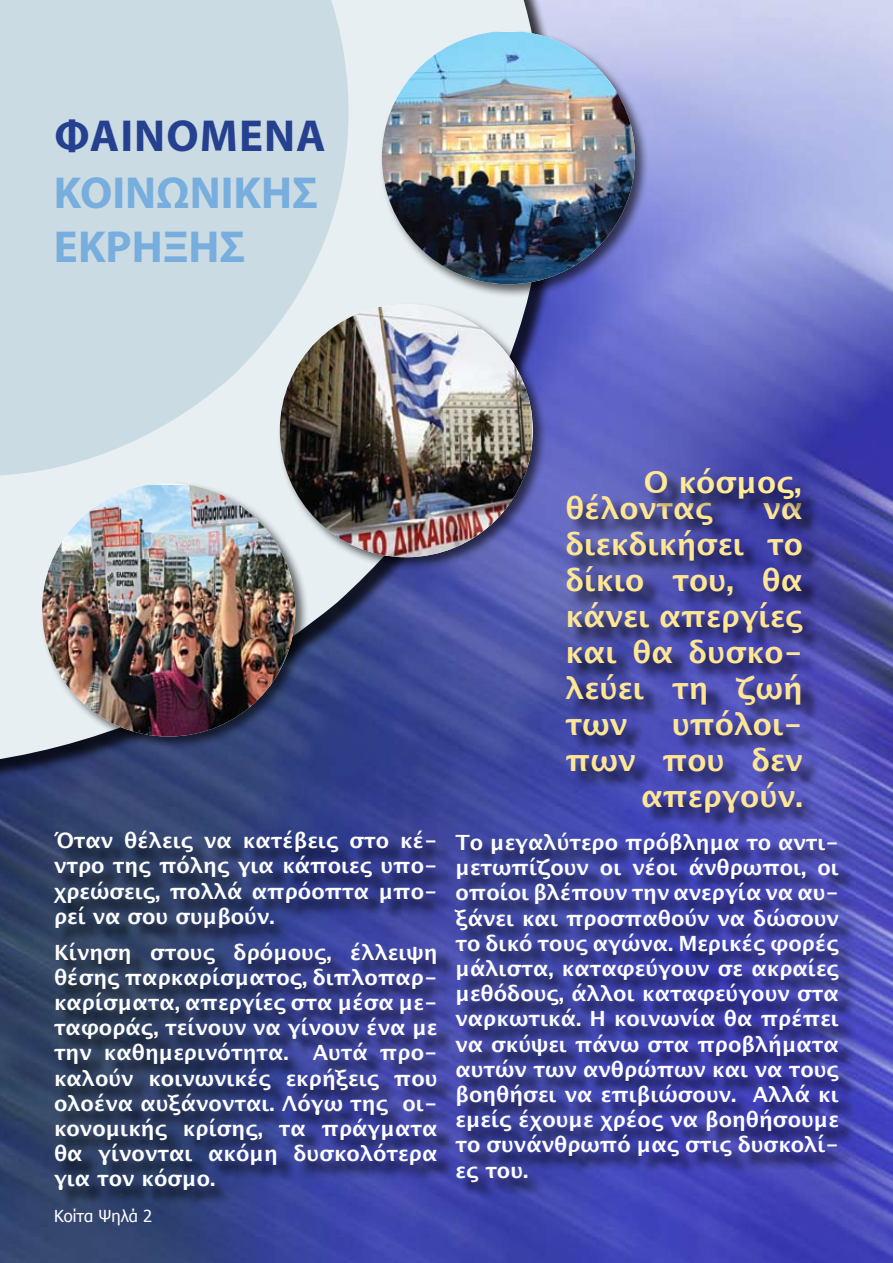
<style>
.page{position:relative;width:893px;height:1263px;background:#fff}
.page>*{position:absolute;margin:0;border:0;box-sizing:border-box;transform-origin:0 0}
.t1{font:700 45px/54px "Myriad Pro";color:#78aede}
.t2{font:700 45px "Myriad Pro";letter-spacing:.025em;color:#25408f}
.t3{font:700 30px/36px "Lucida Grande";color:#ffe693;text-align:justify}
.t4{font:700 30px "Lucida Grande";color:#ffea95}
.t5{font:700 21px/25.2px "Lucida Grande";color:#fff;text-align:justify}
.t6{font:16.5px "Tahoma";color:#fff}
</style>
<div class="page">
<img style="left:0;top:0;width:893px;height:1263px">
<svg style="left:0;top:0;width:669px;height:833px;background:#5c66a9"></svg>
<svg style="left:0;top:0;width:418px;height:515px;background:#d0dee5"></svg>
<div style="left:40px;top:481px;width:269px;height:270px;background:#000;opacity:.6"></div>
<img style="left:42px;top:485px;width:253px;height:251px">
<div style="left:278px;top:302px;width:269px;height:269px;background:#000;opacity:.6"></div>
<img style="left:280px;top:304px;width:252px;height:253px">
<div style="left:380px;top:29px;width:269px;height:269px;background:#000;opacity:.6"></div>
<img style="left:382px;top:32px;width:253px;height:252px">
<div style="left:56px;top:833px;width:396px;height:113px;background:#000;opacity:.75"></div>
<div style="left:457px;top:835px;width:399px;height:364px;background:#000;opacity:.75"></div>
<div style="left:57px;top:945px;width:397px;height:263px;background:#000;opacity:.75"></div>
<div style="left:568px;top:496px;width:252px;height:335px;background:#000;opacity:.75"></div>
<div style="left:647px;top:470px;width:171px;height:47px;background:#000;opacity:.75"></div>
<h1 class="t2" style="left:55px;top:106px;width:272px">ΦΑΙΝΟΜΕΝΑ</h1>
<h1 class="t1" style="left:54px;top:165px;width:266px">ΚΟΙΝΩΝΙΚΗΣ<br>ΕΚΡΗΞΗΣ</h1>
<h2 class="t4" style="left:644px;top:458px;width:159px">Ο κόσμος,</h2>
<h2 class="t3" style="left:566px;top:490px;width:149px">θέλοντας</h2>
<h2 class="t3" style="left:566px;top:490px;width:239px;text-indent:198px">να διεκδικήσει το δίκιο του, θα κάνει απεργίες και θα δυσκο&shy;λεύει τη ζωή των</h2>
<h2 class="t3" style="left:566px;top:706px;width:239px;text-align:right">υπόλοι-<br>πων που δεν απεργούν.</h2>
<p class="t5" style="left:54px;top:828px;width:385px">Όταν θέλεις να κατέβεις στο κέ&shy;ντρο της πόλης για κάποιες υπο&shy;χρεώσεις, πολλά απρόοπτα μπο&shy;ρεί να σου συμβούν.</p>
<p class="t5" style="left:455px;top:830px;width:385px">Το μεγαλύτερο πρόβλημα το αντι&shy;μετωπίζουν οι νέοι άνθρωποι, οι οποίοι βλέπουν την ανεργία να αυ&shy;ξάνει και προσπαθούν να δώσουν το δικό τους αγώνα. Μερικές φορές μάλιστα, καταφεύγουν σε ακραίες μεθόδους, άλλοι καταφεύγουν στα ναρκωτικά. Η κοινωνία θα πρέπει να σκύψει πάνω στα προβλήματα αυτών των ανθρώπων και να τους βοηθήσει να επιβιώσουν. Αλλά κι εμείς έχουμε χρέος να βοηθήσουμε το συνάνθρωπό μας στις δυσκολί&shy;ες του.</p>
<p class="t5" style="left:54px;top:939px;width:385px">Κίνηση στους δρόμους, έλλειψη θέσης παρκαρίσματος, διπλοπαρ&shy;καρίσματα, απεργίες στα μέσα με&shy;ταφοράς, τείνουν να γίνουν ένα με την καθημερινότητα. Αυτά προ&shy;καλούν κοινωνικές εκρήξεις που ολοένα αυξάνονται. Λόγω της οι&shy;κονομικής κρίσης, τα πράγματα θα γίνονται ακόμη δυσκολότερα για τον κόσμο.</p>
<p class="t6" style="left:54px;top:1204px;width:100px">Κοίτα Ψηλά 2</p>
</div>
